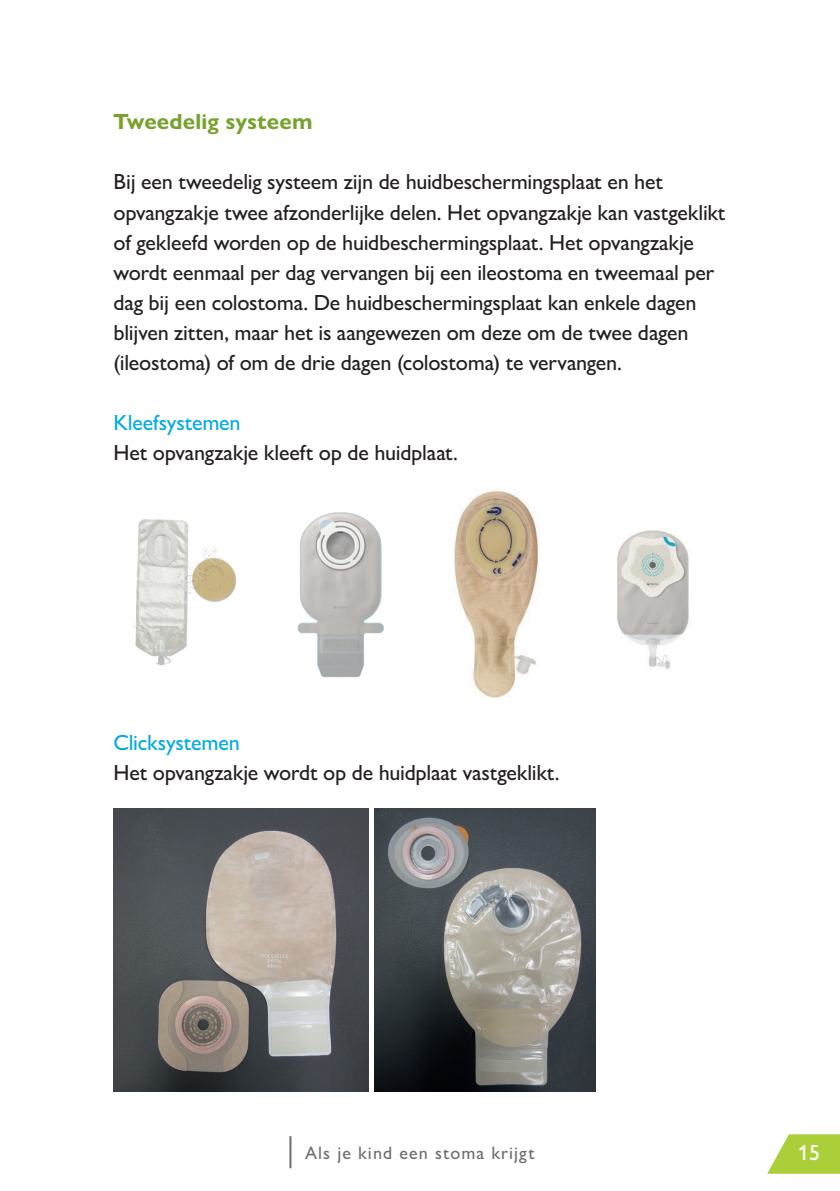
<style>
.page{position:relative;width:840px;height:1191px;background:#fff}
.page>*{position:absolute;margin:0;border:0;box-sizing:border-box;transform-origin:0 0}
.t1{font:500 22px/30px "Gill Sans Nova";letter-spacing:-.01em;color:#231f20}
.t2{font:500 22px "Gill Sans Nova";letter-spacing:-.01em;color:#00abe1}
.t3{font:700 22px "Gill Sans Nova";letter-spacing:.01em;color:#78a22d}
.t4{font:500 22px "Gill Sans Nova";color:#fff}
.t5{font:500 18px "Gill Sans Nova";letter-spacing:.06em;color:#6c6d70}
</style>
<div class="page">
<svg style="left:767px;top:1134px;width:72px;height:39px"></svg>
<hr style="left:289px;top:1136px;width:2px;height:32px;background:#6c6d70">
<img style="left:134px;top:519px;width:102px;height:146px">
<img style="left:297px;top:512px;width:87px;height:166px">
<img style="left:454px;top:490px;width:85px;height:208px">
<img style="left:617px;top:529px;width:72px;height:141px">
<img style="left:113px;top:808px;width:256px;height:283px">
<img style="left:374px;top:808px;width:221px;height:283px">
<p class="t3" style="left:113px;top:108px;width:200px">Tweedelig systeem</p>
<p class="t1" style="left:113px;top:167px;width:613px">Bij een tweedelig systeem zijn de huidbeschermingsplaat en het opvangzakje twee afzonderlijke delen. Het opvangzakje kan vastgeklikt of gekleefd worden op de huidbeschermingsplaat. Het opvangzakje wordt eenmaal per dag vervangen bij een ileostoma en tweemaal per dag bij een colostoma. De huidbeschermingsplaat kan enkele dagen blijven zitten, maar het is aangewezen om deze om de twee dagen (ileostoma) of om de drie dagen (colostoma) te vervangen.</p>
<p class="t2" style="left:113px;top:409px;width:129px">Kleefsystemen</p>
<p class="t1" style="left:113px;top:437px;width:346px">Het opvangzakje kleeft op de huidplaat.</p>
<p class="t2" style="left:113px;top:729px;width:128px">Clicksystemen</p>
<p class="t1" style="left:113px;top:757px;width:447px">Het opvangzakje wordt op de huidplaat vastgeklikt.</p>
<p class="t5" style="left:305px;top:1141px;width:231px">Als je kind een stoma krijgt</p>
<p class="t4" style="left:797px;top:1138px;width:23px">15</p>
</div>
